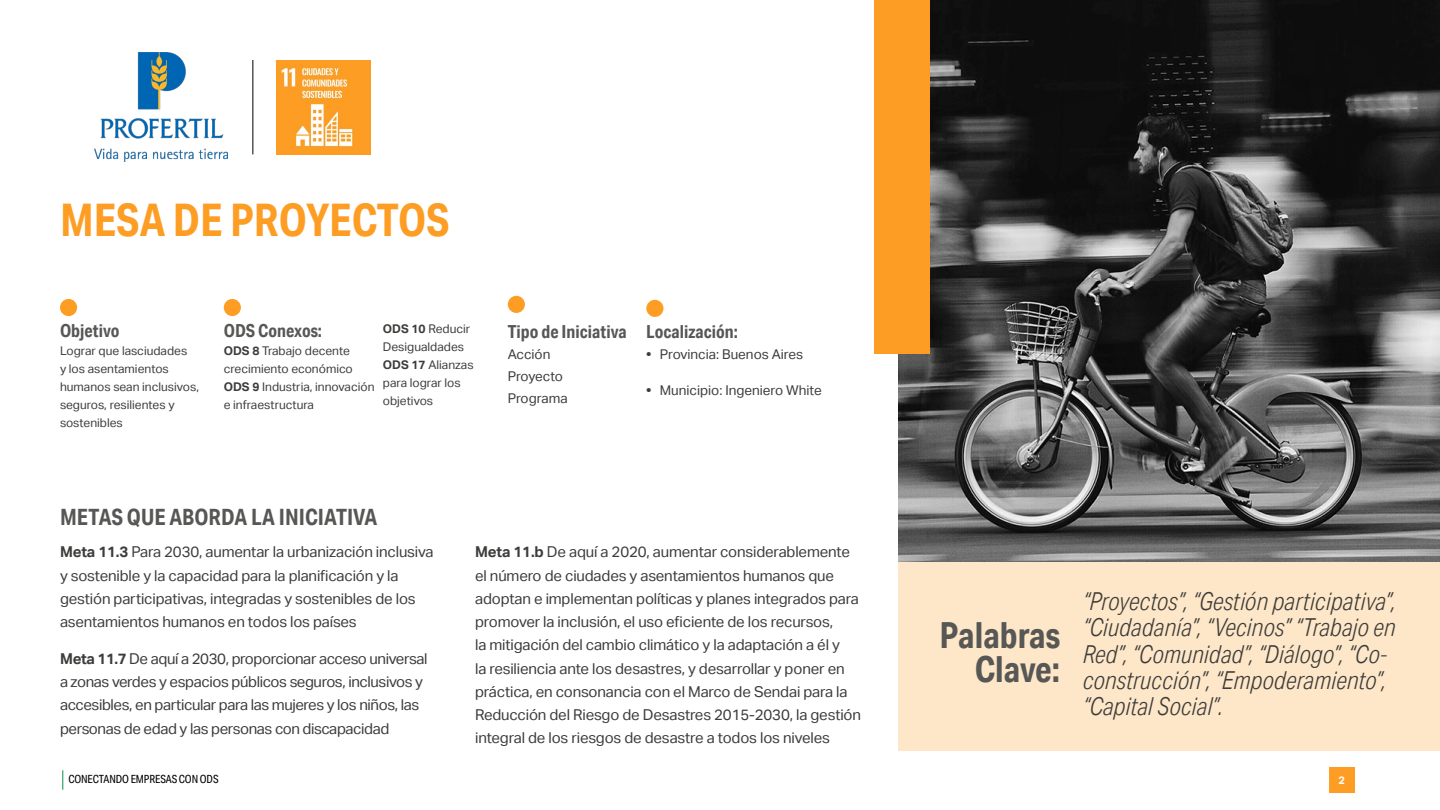
<style>
.page{position:relative;width:1440px;height:810px;background:#fff}
.page>*{position:absolute;margin:0;border:0;box-sizing:border-box;transform-origin:0 0}
.t1{font:700 45px "Aktiv Grotesk Cd";color:#fd9d24}
.t2{font:700 36px/33.8px "Aktiv Grotesk Cd";color:#575756;text-align:right}
.t3{font:italic 300 24.75px/26.2px "Aktiv Grotesk Cd";color:#3c3c3b}
.t4{font:700 22.5px "Aktiv Grotesk Cd";color:#575756}
.t5{font:700 18px "Aktiv Grotesk Cd";color:#575756}
.t6{font:15px/23.2px "Aktiv Grotesk";letter-spacing:-.01em;color:#3c3c3b}
.t7{font:13.5px "Aktiv Grotesk";color:#3c3c3b}
.t8{font:12px/18px "Aktiv Grotesk";color:#3c3c3b}
.t9{font:11.25px "Aktiv Grotesk Cd";letter-spacing:-.01em;color:#000}
.t10{font:700 10.88px "Aktiv Grotesk";color:#fff}
.s1{font-weight:700}
</style>
<div class="page">
<svg style="left:62px;top:770px;width:1px;height:20px"></svg>
<div style="left:1329px;top:767px;width:25px;height:26px;background:#fd9d24"></div>
<img style="left:898px;top:0;width:542px;height:562px">
<div style="left:874px;top:0;width:56px;height:354px;background:#fd9d24"></div>
<img style="left:276px;top:60px;width:95px;height:95px">
<hr style="left:253px;top:60px;width:1px;height:94px;background:#000">
<img style="left:95px;top:53px;width:132px;height:108px">
<div style="left:898px;top:562px;width:542px;height:189px;background:#fee7c8"></div>
<div style="left:60px;top:299px;width:17px;height:17px;background:#fd9d24;border-radius:50%"></div>
<div style="left:646px;top:300px;width:17px;height:17px;background:#fd9d24;border-radius:50%"></div>
<div style="left:224px;top:299px;width:17px;height:17px;background:#fd9d24;border-radius:50%"></div>
<div style="left:508px;top:296px;width:17px;height:17px;background:#fd9d24;border-radius:50%"></div>
<p class="t1" style="left:60px;top:192px;width:391px">MESA DE PROYECTOS</p>
<p class="t5" style="left:60px;top:319px;width:61px">Objetivo</p>
<p class="t8" style="left:60px;top:342px;width:141px">Lograr que lasciudades<br>y los asentamientos humanos sean inclusivos, seguros, resilientes y sostenibles</p>
<p class="t5" style="left:224px;top:319px;width:100px">ODS Conexos:</p>
<p class="t8" style="left:224px;top:342px;width:131px"><span class="s1">ODS 8</span> Trabajo decente crecimiento económico</p>
<p class="t8" style="left:224px;top:378px;width:152px"><span class="s1">ODS 9</span> Industria, innovación e infraestructura</p>
<p class="t8" style="left:383px;top:319px;width:89px"><span class="s1">ODS 10</span> Reducir<br>Desigualdades</p>
<p class="t8" style="left:383px;top:355px;width:92px"><span class="s1">ODS 17</span> Alianzas para lograr los objetivos</p>
<p class="t4" style="left:60px;top:503px;width:319px">METAS QUE ABORDA LA INICIATIVA</p>
<p class="t5" style="left:508px;top:320px;width:120px">Tipo de Iniciativa</p>
<p class="t7" style="left:508px;top:347px;width:44px">Acción</p>
<p class="t7" style="left:508px;top:369px;width:57px">Proyecto</p>
<p class="t7" style="left:508px;top:390px;width:61px">Programa</p>
<p class="t5" style="left:646px;top:320px;width:93px">Localización:</p>
<p class="t7" style="left:646px;top:347px;width:158px"><span class="s1">•</span> Provincia: Buenos Aires</p>
<p class="t7" style="left:646px;top:382px;width:177px"><span class="s1">•</span> Municipio: Ingeniero White</p>
<p class="t6" style="left:60px;top:541px;width:375px"><span class="s1">Meta 11.3</span> Para 2030, aumentar la urbanización inclusiva y sostenible y la capacidad para la planificación y la gestión participativas, integradas y sostenibles de los asentamientos humanos en todos los países</p>
<p class="t6" style="left:60px;top:647px;width:369px"><span class="s1">Meta 11.7</span> De aquí a 2030, proporcionar acceso universal a zonas verdes y espacios públicos seguros, inclusivos y accesibles, en particular para las mujeres y los niños, las personas de edad y las personas con discapacidad</p>
<p class="t6" style="left:475px;top:541px;width:387px"><span class="s1">Meta 11.b</span> De aquí a 2020, aumentar considerablemente el número de ciudades y asentamientos humanos que adoptan e implementan políticas y planes integrados para promover la inclusión, el uso eficiente de los recursos,<br>la mitigación del cambio climático y la adaptación a él y<br>la resiliencia ante los desastres, y desarrollar y poner en práctica, en consonancia con el Marco de Sendai para la Reducción del Riesgo de Desastres 2015-2030, la gestión integral de los riesgos de desastre a todos los niveles</p>
<p class="t2" style="left:939px;top:618px;width:122px">Palabras<br>Clave:</p>
<p class="t3" style="left:1083px;top:588px;width:315px">“Proyectos”, “Gestión participativa”, “Ciudadanía”, “Vecinos” “Trabajo en Red”, “Comunidad”, “Diálogo”, “Co&shy;construcción”, “Empoderamiento”, “Capital Social”.</p>
<p class="t9" style="left:68px;top:773px;width:152px">CONECTANDO EMPRESAS CON ODS</p>
<p class="t10" style="left:1338px;top:774px;width:8px">2</p>
</div>
